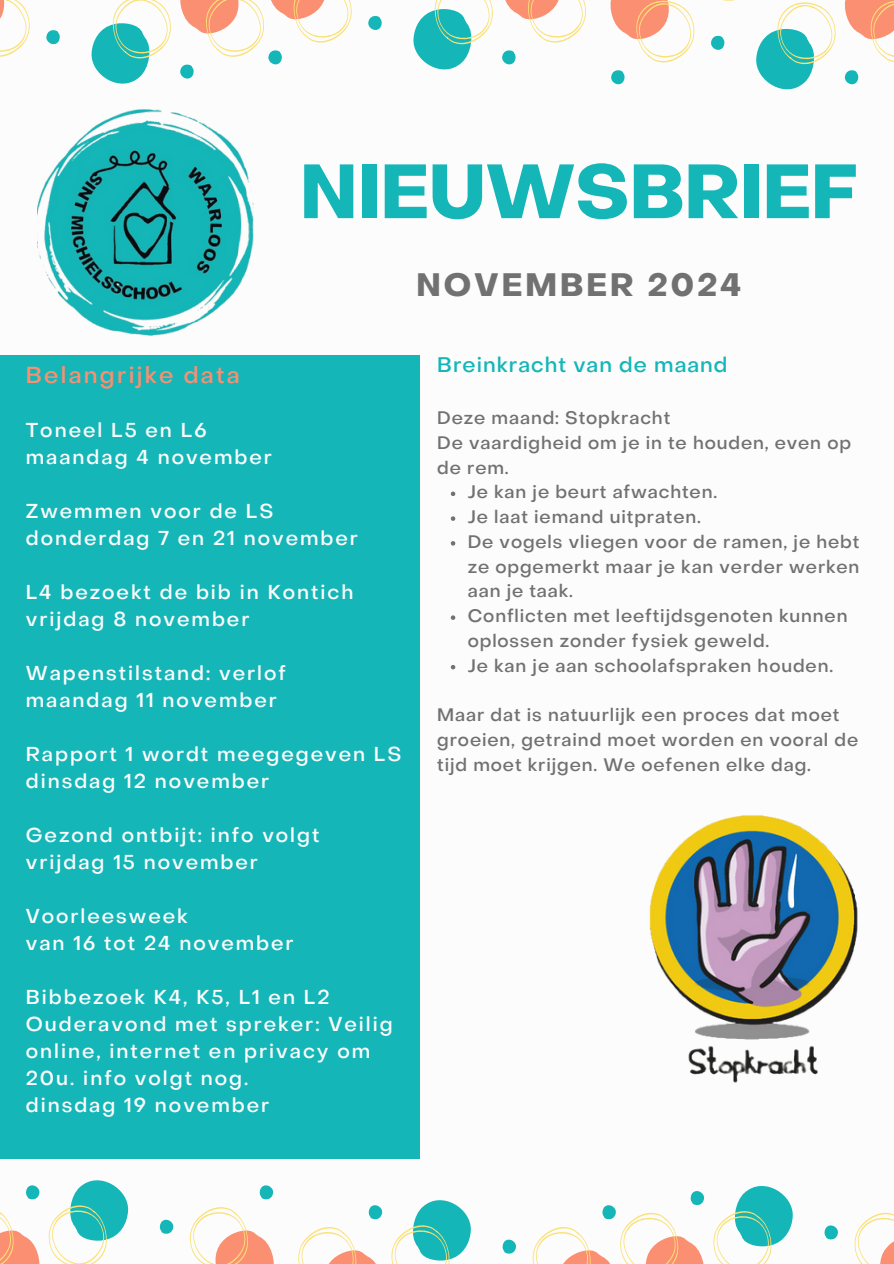
<style>
.page{position:relative;width:894px;height:1264px;background:#fff}
.page>*{position:absolute;margin:0;border:0;box-sizing:border-box;transform-origin:0 0}
.t1{font:700 75.3px "Object Sans";color:#15b6b8}
.t2{font:700 31.8px "Object Sans";letter-spacing:.1em;color:#717171}
.t3{font:500 22.95px "Object Sans";letter-spacing:.1em;color:#fa8f71}
.t4{font:500 20.85px "Object Sans";letter-spacing:.05em;color:#15b6b8}
.t5{font:500 19.95px/27px "Object Sans";letter-spacing:.1em;color:#fcfcfc}
.t6{font:500 17.85px/24.8px "Object Sans";letter-spacing:.05em;color:#717171}
</style>
<div class="page">
<svg style="left:0;top:0;width:30px;height:57px"></svg>
<svg style="left:46px;top:30px;width:14px;height:15px"></svg>
<svg style="left:91px;top:0;width:80px;height:84px"></svg>
<svg style="left:180px;top:0;width:172px;height:79px"></svg>
<svg style="left:368px;top:16px;width:14px;height:14px"></svg>
<svg style="left:502px;top:50px;width:14px;height:15px"></svg>
<svg style="left:413px;top:0;width:80px;height:69px"></svg>
<svg style="left:505px;top:0;width:81px;height:43px"></svg>
<svg style="left:844px;top:70px;width:14px;height:15px"></svg>
<svg style="left:610px;top:0;width:225px;height:89px"></svg>
<svg style="left:844px;top:0;width:49px;height:62px"></svg>
<svg style="left:854px;top:1212px;width:39px;height:51px"></svg>
<svg style="left:824px;top:1225px;width:14px;height:14px"></svg>
<svg style="left:532px;top:1186px;width:261px;height:77px"></svg>
<svg style="left:502px;top:1239px;width:14px;height:14px"></svg>
<svg style="left:368px;top:1205px;width:14px;height:14px"></svg>
<svg style="left:391px;top:1200px;width:80px;height:63px"></svg>
<svg style="left:298px;top:1227px;width:77px;height:36px"></svg>
<svg style="left:259px;top:1185px;width:14px;height:14px"></svg>
<svg style="left:189px;top:1207px;width:85px;height:56px"></svg>
<svg style="left:159px;top:1219px;width:14px;height:15px"></svg>
<svg style="left:0;top:1180px;width:129px;height:83px"></svg>
<img style="left:37px;top:109px;width:217px;height:227px">
<div style="left:0;top:355px;width:419px;height:803px;background:#15b6b8"></div>
<img style="left:649px;top:815px;width:209px;height:268px">
<svg style="left:450px;top:491px;width:5px;height:5px"></svg>
<svg style="left:450px;top:516px;width:5px;height:5px"></svg>
<svg style="left:450px;top:541px;width:5px;height:4px"></svg>
<svg style="left:450px;top:615px;width:5px;height:5px"></svg>
<svg style="left:450px;top:665px;width:5px;height:4px"></svg>
<h4 class="t1" style="left:300px;top:162px;width:559px">NIEUWSBRIEF</h4>
<h4 class="t2" style="left:416px;top:272px;width:326px">NOVEMBER 2024</h4>
<p class="t3" style="left:26px;top:365px;width:215px">Belangrijke data</p>
<p class="t5" style="left:26px;top:418px;width:247px">Toneel L5 en L6 maandag 4 november</p>
<p class="t5" style="left:26px;top:499px;width:333px">Zwemmen voor de LS donderdag 7 en 21 november</p>
<p class="t5" style="left:26px;top:580px;width:329px">L4 bezoekt de bib in Kontich vrijdag 8 november</p>
<h1 class="t5" style="left:26px;top:661px;width:261px">Wapenstilstand: verlof maandag 11 november</h1>
<h2 class="t5" style="left:26px;top:742px;width:377px">Rapport 1 wordt meegegeven LS dinsdag 12 november</h2>
<h3 class="t5" style="left:26px;top:823px;width:295px">Gezond ontbijt: info volgt vrijdag 15 november</h3>
<h4 class="t5" style="left:26px;top:904px;width:269px">Voorleesweek<br>van 16 tot 24 november</h4>
<h4 class="t5" style="left:26px;top:985px;width:368px">Bibbezoek K4, K5, L1 en L2<br>Ouderavond met spreker: Veilig online, internet en privacy om<br>20u. info volgt nog.<br>dinsdag 19 november</h4>
<h4 class="t4" style="left:437px;top:357px;width:292px">Breinkracht van de maand</h4>
<h4 class="t6" style="left:437px;top:407px;width:415px">Deze maand: Stopkracht<br>De vaardigheid om je in te houden, even op de rem.</h4>
<h4 class="t6" style="left:467px;top:481px;width:251px">Je kan je beurt afwachten.</h4>
<h4 class="t6" style="left:467px;top:506px;width:235px">Je laat iemand uitpraten.</h4>
<p class="t6" style="left:467px;top:531px;width:393px;text-align:justify">De vogels vliegen voor de ramen, je hebt ze opgemerkt maar je kan verder werken aan je taak.</p>
<h3 class="t6" style="left:467px;top:605px;width:381px">Conflicten met leeftijdsgenoten kunnen oplossen zonder fysiek geweld.</h3>
<h4 class="t6" style="left:467px;top:654px;width:367px">Je kan je aan schoolafspraken houden.</h4>
<p class="t6" style="left:437px;top:704px;width:422px">Maar dat is natuurlijk een proces dat moet groeien, getraind moet worden en vooral de tijd moet krijgen. We oefenen elke dag.</p>
</div>
